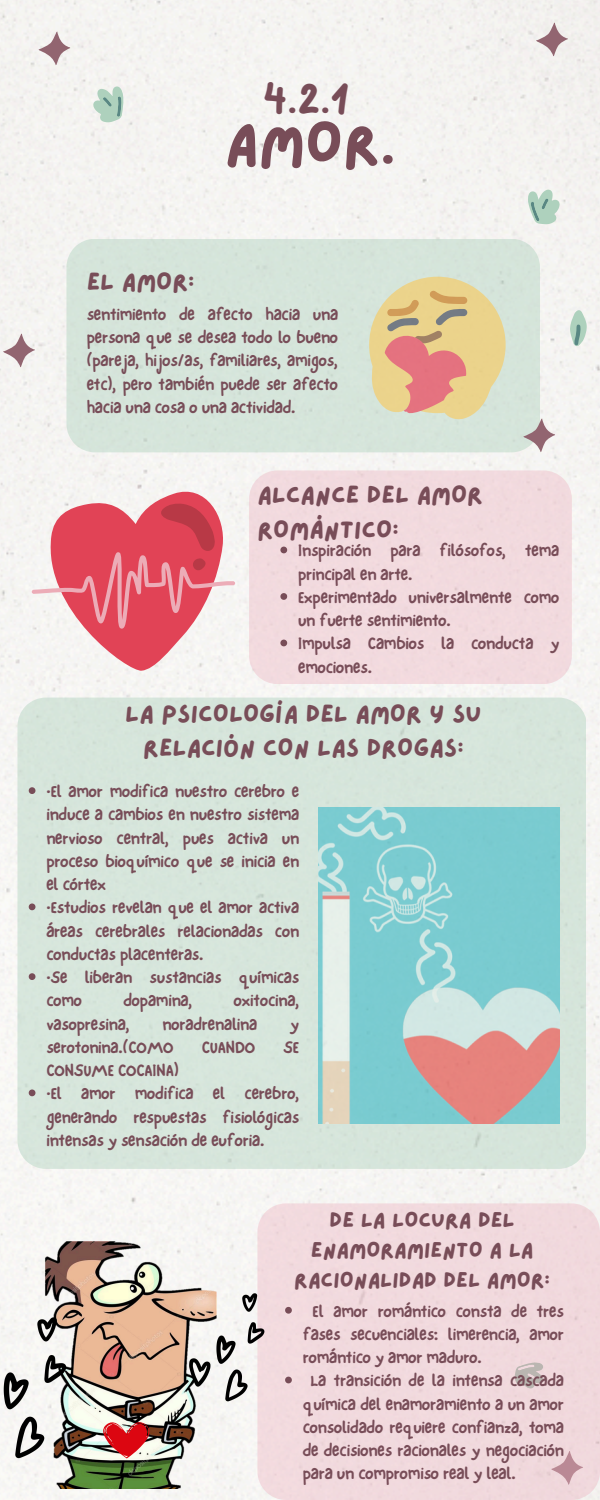
<style>
.page{position:relative;width:600px;height:1500px;background:#f5f5f2}
.page>*{position:absolute;margin:0;border:0;box-sizing:border-box;transform-origin:0 0}
.t1{font:58.6px "Lazydog";color:#784d58}
.t2{font:37.5px "Lazydog";color:#784d58}
.t3{font:25px/34.5px "Lazydog";color:#784d58}
.t4{font:21.7px/30px "Lazydog";color:#784d58;text-align:center}
.t5{font:17px/23.2px "NF One Little Font Bold";color:#784d58;text-align:justify}
</style>
<div class="page">
<div style="left:66px;top:239px;width:474px;height:213px;background:#d5e5db"></div>
<div style="left:17px;top:698px;width:569px;height:471px;background:#d6e5dc"></div>
<svg style="left:557px;top:306px;width:43px;height:46px"></svg>
<div style="left:249px;top:470px;width:323px;height:214px;background:#f1dadf"></div>
<svg style="left:0;top:332px;width:39px;height:39px"></svg>
<svg style="left:521px;top:417px;width:38px;height:39px"></svg>
<svg style="left:528px;top:188px;width:34px;height:38px"></svg>
<svg style="left:533px;top:21px;width:39px;height:39px"></svg>
<svg style="left:36px;top:30px;width:38px;height:39px"></svg>
<svg style="left:87px;top:82px;width:43px;height:46px"></svg>
<svg style="left:369px;top:277px;width:137px;height:143px;background:#e1c197"></svg>
<svg style="left:32px;top:483px;width:203px;height:189px"></svg>
<img style="left:318px;top:807px;width:241px;height:317px">
<div style="left:257px;top:1203px;width:343px;height:297px;background:#f1dadd"></div>
<img style="left:35px;top:1223px;width:192px;height:266px">
<svg style="left:103px;top:1422px;width:47px;height:36px"></svg>
<img style="left:0;top:1317px;width:66px;height:141px">
<svg style="left:29px;top:787px;width:6px;height:7px"></svg>
<svg style="left:29px;top:904px;width:6px;height:6px"></svg>
<svg style="left:29px;top:973px;width:6px;height:7px"></svg>
<svg style="left:29px;top:1090px;width:6px;height:6px"></svg>
<svg style="left:280px;top:547px;width:7px;height:6px"></svg>
<svg style="left:280px;top:593px;width:7px;height:7px"></svg>
<svg style="left:280px;top:640px;width:7px;height:6px"></svg>
<svg style="left:285px;top:1307px;width:7px;height:7px"></svg>
<svg style="left:285px;top:1377px;width:7px;height:6px"></svg>
<img style="left:189px;top:1294px;width:75px;height:107px">
<p class="t2" style="left:263px;top:82px;width:89px">4.2.1</p>
<p class="t1" style="left:225px;top:115px;width:172px">AMOR.</p>
<h1 class="t3" style="left:87px;top:266px;width:109px">EL AMOR:</h1>
<p class="t5" style="left:87px;top:302px;width:253px">sentimiento de afecto hacia una persona que se desea todo lo bueno (pareja, hijos/as, familiares, amigos, etc), pero también puede ser afecto hacia una cosa o una actividad.</p>
<p class="t3" style="left:257px;top:479px;width:227px">ALCANCE DEL AMOR<br>ROMÁNTICO:</p>
<h3 class="t5" style="left:298px;top:539px;width:263px">Inspiración para filósofos, tema principal en arte.</h3>
<p class="t5" style="left:298px;top:585px;width:263px">Experimentado universalmente como un fuerte sentimiento.</p>
<p class="t5" style="left:298px;top:632px;width:263px">Impulsa Cambios la conducta y emociones.</p>
<p class="t3" style="left:125px;top:697px;width:358px;text-align:center">LA PSICOLOGÍA DEL AMOR Y SU<br>RELACIÓN CON LAS DROGAS:</p>
<h3 class="t5" style="left:46px;top:780px;width:254px">·El amor modifica nuestro cerebro e induce a cambios en nuestro sistema nervioso central, pues activa un proceso bioquímico que se inicia en el córtex</h3>
<h5 class="t5" style="left:46px;top:896px;width:254px">·Estudios revelan que el amor activa áreas cerebrales relacionadas con conductas placenteras.</h5>
<p class="t5" style="left:46px;top:966px;width:254px">·Se liberan sustancias químicas como</p>
<p class="t5" style="left:124px;top:989px;width:70px">dopamina,</p>
<p class="t5" style="left:234px;top:989px;width:67px">oxitocina,</p>
<p class="t5" style="left:46px;top:1012px;width:85px">vasopresina,</p>
<p class="t5" style="left:163px;top:1012px;width:96px">noradrenalina</p>
<p class="t5" style="left:290px;top:1012px;width:10px">y</p>
<p class="t5" style="left:46px;top:1035px;width:129px">serotonina.(COMO</p>
<p class="t5" style="left:202px;top:1035px;width:55px">CUANDO</p>
<p class="t5" style="left:283px;top:1035px;width:17px">SE</p>
<p class="t5" style="left:46px;top:1059px;width:134px">CONSUME COCAINA)</p>
<p class="t5" style="left:46px;top:1082px;width:254px">·El amor modifica el cerebro, generando respuestas fisiológicas intensas y sensación de euforia.</p>
<p class="t4" style="left:294px;top:1206px;width:257px">DE LA LOCURA DEL<br>ENAMORAMIENTO A LA<br>RACIONALIDAD DEL AMOR:</p>
<p class="t5" style="left:303px;top:1299px;width:263px;text-indent:10px">El amor romántico consta de tres fases secuenciales: limerencia, amor romántico y amor maduro.</p>
<h3 class="t5" style="left:303px;top:1369px;width:263px;text-indent:8px">La transición de la intensa cascada química del enamoramiento a un amor consolidado requiere confianza, toma de decisiones racionales y negociación para un compromiso real y leal.</h3>
</div>
